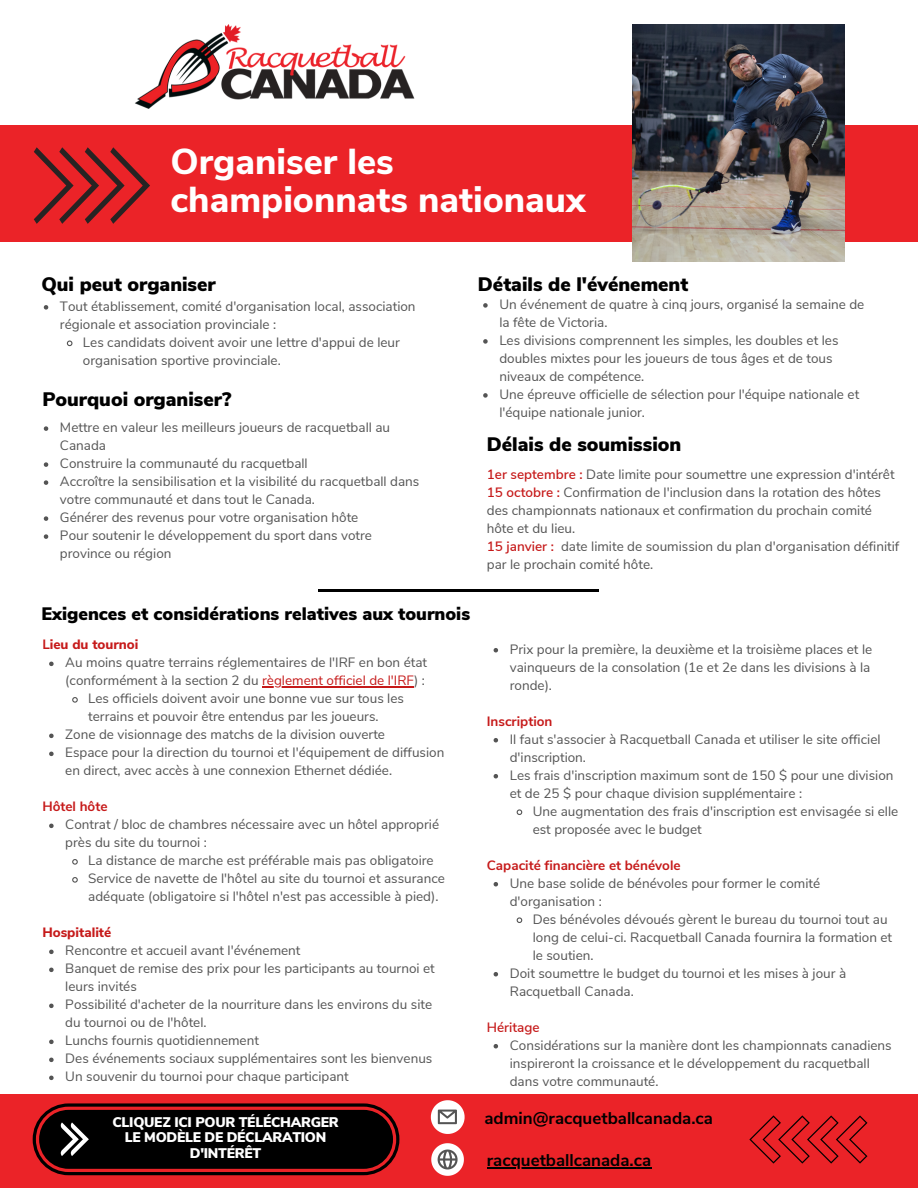
<style>
.page{position:relative;width:918px;height:1188px;background:#fff}
.page>*{position:absolute;margin:0;border:0;box-sizing:border-box;transform-origin:0 0}
.t1{font:800 36px/38.2px "Nunito Sans";color:#fff}
.t2{font:900 19.5px "Nunito Sans";color:#000}
.t3{font:900 18px "Nunito Sans";color:#000}
.t4{font:700 16.95px "Nunito Sans";color:#000}
.t5{font:900 13.95px/15.8px "Nunito Sans";letter-spacing:-.02em;color:#fff;text-align:center}
.t6{font:13.5px/18px "Nunito Sans";color:#545454}
.t7{font:700 13.5px "Nunito Sans";color:#c61a1a}
.t8{font:800 13.5px "Nunito Sans";color:#c61a1a}
.t9{font:600 13.5px "Nunito Sans";color:#c61a1a}
.s1{font-weight:600;color:#c61a1a}
.s2{font-weight:700}
.s3{color:#c61a1a}
</style>
<div class="page">
<div style="left:0;top:125px;width:678px;height:117px;background:#eb2328"></div>
<div style="left:680px;top:125px;width:238px;height:117px;background:#eb2328"></div>
<div style="left:0;top:1094px;width:918px;height:94px;background:#eb2328"></div>
<svg style="left:431px;top:1100px;width:34px;height:34px"></svg>
<svg style="left:431px;top:1143px;width:33px;height:33px"></svg>
<img style="left:135px;top:24px;width:280px;height:85px">
<img style="left:632px;top:24px;width:213px;height:238px">
<svg style="left:33px;top:1103px;width:366px;height:72px;background:#250809"></svg>
<svg style="left:34px;top:147px;width:116px;height:77px"></svg>
<svg style="left:749px;top:1115px;width:118px;height:49px"></svg>
<hr style="left:319px;top:589px;width:280px;height:3px;background:#000">
<svg style="left:44px;top:305px;width:4px;height:5px"></svg>
<svg style="left:66px;top:340px;width:7px;height:7px"></svg>
<hr style="left:487px;top:1168px;width:164px;height:1px;background:#000">
<svg style="left:44px;top:426px;width:4px;height:5px"></svg>
<svg style="left:44px;top:462px;width:4px;height:5px"></svg>
<svg style="left:44px;top:480px;width:4px;height:5px"></svg>
<svg style="left:44px;top:516px;width:4px;height:5px"></svg>
<svg style="left:44px;top:534px;width:4px;height:5px"></svg>
<svg style="left:49px;top:662px;width:5px;height:4px"></svg>
<hr style="left:262px;top:686px;width:152px;height:1px;background:#c61a1a">
<svg style="left:72px;top:697px;width:6px;height:6px"></svg>
<svg style="left:49px;top:734px;width:5px;height:4px"></svg>
<svg style="left:49px;top:752px;width:5px;height:4px"></svg>
<svg style="left:49px;top:824px;width:5px;height:4px"></svg>
<svg style="left:72px;top:859px;width:6px;height:6px"></svg>
<svg style="left:72px;top:877px;width:6px;height:6px"></svg>
<svg style="left:49px;top:950px;width:5px;height:4px"></svg>
<svg style="left:49px;top:968px;width:5px;height:4px"></svg>
<svg style="left:49px;top:1004px;width:5px;height:4px"></svg>
<svg style="left:49px;top:1040px;width:5px;height:4px"></svg>
<svg style="left:49px;top:1058px;width:5px;height:4px"></svg>
<svg style="left:49px;top:1076px;width:5px;height:4px"></svg>
<svg style="left:493px;top:648px;width:5px;height:5px"></svg>
<svg style="left:494px;top:738px;width:4px;height:4px"></svg>
<svg style="left:494px;top:774px;width:4px;height:4px"></svg>
<svg style="left:516px;top:809px;width:7px;height:6px"></svg>
<svg style="left:494px;top:882px;width:4px;height:4px"></svg>
<svg style="left:516px;top:917px;width:7px;height:6px"></svg>
<svg style="left:494px;top:972px;width:4px;height:4px"></svg>
<svg style="left:494px;top:1044px;width:4px;height:4px"></svg>
<svg style="left:483px;top:303px;width:5px;height:5px"></svg>
<svg style="left:483px;top:339px;width:5px;height:5px"></svg>
<svg style="left:483px;top:393px;width:5px;height:5px"></svg>
<p class="t1" style="left:171px;top:143px;width:417px">Organiser les championnats nationaux</p>
<p class="t2" style="left:41px;top:271px;width:176px">Qui peut organiser</p>
<p class="t6" style="left:60px;top:297px;width:357px">Tout établissement, comité d'organisation local, association régionale et association provinciale :</p>
<p class="t6" style="left:83px;top:333px;width:319px">Les candidats doivent avoir une lettre d'appui de leur organisation sportive provinciale.</p>
<p class="t2" style="left:42px;top:386px;width:191px">Pourquoi organiser?</p>
<p class="t6" style="left:60px;top:419px;width:332px">Mettre en valeur les meilleurs joueurs de racquetball au<br>Canada</p>
<p class="t6" style="left:60px;top:455px;width:249px">Construire la communauté du racquetball</p>
<p class="t6" style="left:60px;top:473px;width:361px">Accroître la sensibilisation et la visibilité du racquetball dans votre communauté et dans tout le Canada.</p>
<p class="t6" style="left:60px;top:509px;width:300px">Générer des revenus pour votre organisation hôte</p>
<p class="t6" style="left:60px;top:527px;width:314px">Pour soutenir le développement du sport dans votre province ou région</p>
<p class="t2" style="left:478px;top:271px;width:212px">Détails de l'événement</p>
<p class="t6" style="left:499px;top:295px;width:367px">Un événement de quatre à cinq jours, organisé la semaine de la fête de Victoria.</p>
<p class="t6" style="left:499px;top:331px;width:341px">Les divisions comprennent les simples, les doubles et les doubles mixtes pour les joueurs de tous âges et de tous niveaux de compétence.</p>
<p class="t6" style="left:499px;top:385px;width:361px">Une épreuve officielle de sélection pour l'équipe nationale et l'équipe nationale junior.</p>
<p class="t2" style="left:487px;top:432px;width:196px">Délais de soumission</p>
<p class="t6" style="left:487px;top:466px;width:409px"><span class="s1">1er septembre :</span> Date limite pour soumettre une expression d'intérêt</p>
<p class="t6" style="left:487px;top:484px;width:396px"><span class="s1">15 octobre :</span> Confirmation de l'inclusion dans la rotation des hôtes des championnats nationaux et confirmation du prochain comité hôte et du lieu.</p>
<p class="t6" style="left:487px;top:538px;width:414px"><span class="s1">15 janvier :</span> date limite de soumission du plan d'organisation définitif par le prochain comité hôte.</p>
<p class="t3" style="left:41px;top:602px;width:430px">Exigences et considérations relatives aux tournois</p>
<p class="t8" style="left:42px;top:636px;width:98px"><span class="s2">L</span>ieu du tournoi</p>
<p class="t6" style="left:65px;top:654px;width:363px">Au moins quatre terrains réglementaires de l'IRF en bon état (conformément à la section 2 du <span class="s3">règlement officiel de l'IRF</span>) :</p>
<p class="t6" style="left:88px;top:690px;width:317px">Les officiels doivent avoir une bonne vue sur tous les terrains et pouvoir être entendus par les joueurs.</p>
<p class="t6" style="left:65px;top:726px;width:321px">Zone de visionnage des matchs de la division ouverte</p>
<p class="t6" style="left:65px;top:744px;width:381px">Espace pour la direction du tournoi et l'équipement de diffusion en direct, avec accès à une connexion Ethernet dédiée.</p>
<p class="t7" style="left:42px;top:798px;width:67px">Hôtel hôte</p>
<p class="t6" style="left:65px;top:816px;width:375px">Contrat / bloc de chambres nécessaire avec un hôtel approprié près du site du tournoi :</p>
<p class="t6" style="left:88px;top:852px;width:347px">La distance de marche est préférable mais pas obligatoire</p>
<p class="t6" style="left:88px;top:870px;width:358px">Service de navette de l'hôtel au site du tournoi et assurance adéquate (obligatoire si l'hôtel n'est pas accessible à pied).</p>
<p class="t8" style="left:42px;top:924px;width:71px">Hospitalité</p>
<p class="t6" style="left:65px;top:942px;width:237px">Rencontre et accueil avant l'événement</p>
<p class="t6" style="left:65px;top:960px;width:371px">Banquet de remise des prix pour les participants au tournoi et leurs invités</p>
<p class="t6" style="left:65px;top:996px;width:368px">Possibilité d'acheter de la nourriture dans les environs du site du tournoi ou de l'hôtel.</p>
<p class="t6" style="left:65px;top:1032px;width:195px">Lunchs fournis quotidiennement</p>
<p class="t6" style="left:65px;top:1050px;width:369px">Des événements sociaux supplémentaires sont les bienvenus</p>
<p class="t6" style="left:65px;top:1068px;width:285px">Un souvenir du tournoi pour chaque participant</p>
<p class="t6" style="left:510px;top:640px;width:364px">Prix pour la première, la deuxième et la troisième places et le vainqueurs de la consolation (1e et 2e dans les divisions à la ronde).</p>
<p class="t7" style="left:487px;top:712px;width:67px">Inscription</p>
<p class="t6" style="left:510px;top:730px;width:372px">Il faut s'associer à Racquetball Canada et utiliser le site officiel d'inscription.</p>
<p class="t6" style="left:510px;top:766px;width:385px">Les frais d'inscription maximum sont de 150 $ pour une division et de 25 $ pour chaque division supplémentaire :</p>
<p class="t6" style="left:533px;top:802px;width:367px">Une augmentation des frais d'inscription est envisagée si elle est proposée avec le budget</p>
<p class="t7" style="left:487px;top:856px;width:195px">Capacité financière et bénévole</p>
<p class="t6" style="left:510px;top:874px;width:312px">Une base solide de bénévoles pour former le comité d'organisation :</p>
<p class="t6" style="left:533px;top:910px;width:361px">Des bénévoles dévoués gèrent le bureau du tournoi tout au long de celui-ci. Racquetball Canada fournira la formation et le soutien.</p>
<p class="t6" style="left:510px;top:964px;width:338px">Doit soumettre le budget du tournoi et les mises à jour à<br>Racquetball Canada.</p>
<p class="t9" style="left:487px;top:1018px;width:54px">Héritage</p>
<p class="t6" style="left:510px;top:1036px;width:383px">Considérations sur la manière dont les championnats canadiens inspireront la croissance et le développement du racquetball dans votre communauté.</p>
<p class="t5" style="left:112px;top:1114px;width:228px">CLIQUEZ ICI POUR TÉLÉCHARGER</p>
<p class="t4" style="left:484px;top:1106px;width:230px">admin@racquetballcanada.ca</p>
<p class="t5" style="left:125px;top:1130px;width:203px">LE MODÈLE DE DÉCLARATION<br>D'INTÉRÊT</p>
<p class="t4" style="left:487px;top:1149px;width:166px">racquetballcanada.ca</p>
</div>
